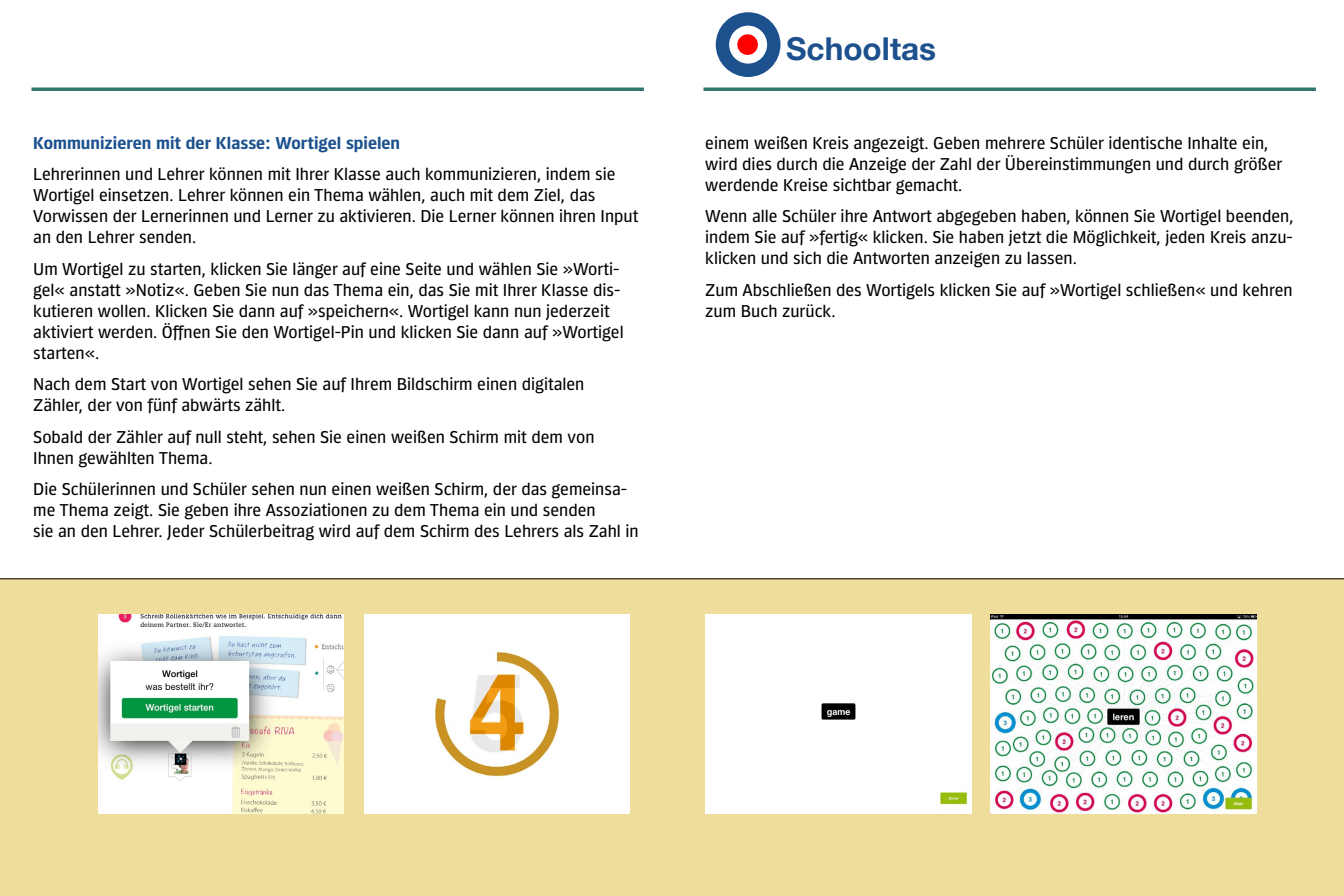
<style>
.page{position:relative;width:1344px;height:896px;background:#fff}
.page>*{position:absolute;margin:0;border:0;box-sizing:border-box;transform-origin:0 0}
.t1{font:700 31.5px "Helvetica Neue";color:#1c518e}
.text{font:17.5px/21px "Forward Sans";color:#000}
.Ue2{font:700 17.5px "Forward Sans";color:#1c518e}
</style>
<div class="page">
<hr style="left:32px;top:88px;width:612px;height:3px;background:#2f766d">
<hr style="left:704px;top:88px;width:612px;height:3px;background:#2f766d">
<div style="left:716px;top:12px;width:64px;height:65px;background:#1c518e;border-radius:50%"></div>
<div style="left:729px;top:26px;width:38px;height:38px;background:#fff;border-radius:50%"></div>
<div style="left:737px;top:34px;width:21px;height:21px;background:#f00;border-radius:50%"></div>
<div style="left:0;top:578px;width:1344px;height:318px;background:#efdd9d"></div>
<img style="left:98px;top:615px;width:245px;height:199px">
<img style="left:364px;top:614px;width:266px;height:200px">
<img style="left:990px;top:614px;width:266px;height:200px">
<img style="left:705px;top:614px;width:266px;height:200px">
<p class="Ue2" style="left:33px;top:133px;width:368px">Kommunizieren mit der Klasse: Wortigel spielen</p>
<p class="text" style="left:33px;top:163px;width:607px">Lehrerinnen und Lehrer können mit Ihrer Klasse auch kommunizieren, indem sie Wortigel einsetzen. Lehrer können ein Thema wählen, auch mit dem Ziel, das Vorwissen der Lernerinnen und Lerner zu aktivieren. Die Lerner können ihren Input an den Lehrer senden.</p>
<p class="text" style="left:33px;top:257px;width:592px">Um Wortigel zu starten, klicken Sie länger auf eine Seite und wählen Sie »Worti&shy;gel« anstatt »Notiz«. Geben Sie nun das Thema ein, das Sie mit Ihrer Klasse dis&shy;kutieren wollen. Klicken Sie dann auf »speichern«. Wortigel kann nun jederzeit aktiviert werden. Öffnen Sie den Wortigel-Pin und klicken Sie dann auf »Wortigel starten«.</p>
<p class="text" style="left:33px;top:373px;width:553px">Nach dem Start von Wortigel sehen Sie auf Ihrem Bildschirm einen digitalen<br>Zähler, der von fünf abwärts zählt.</p>
<p class="text" style="left:33px;top:425px;width:563px">Sobald der Zähler auf null steht, sehen Sie einen weißen Schirm mit dem von<br>Ihnen gewählten Thema.</p>
<p class="text" style="left:33px;top:478px;width:607px">Die Schülerinnen und Schüler sehen nun einen weißen Schirm, der das gemeinsa&shy;me Thema zeigt. Sie geben ihre Assoziationen zu dem Thema ein und senden<br>sie an den Lehrer. Jeder Schülerbeitrag wird auf dem Schirm des Lehrers als Zahl in</p>
<h1 class="t1" style="left:786px;top:24px;width:151px">Schooltas</h1>
<p class="text" style="left:705px;top:131px;width:579px">einem weißen Kreis angezeigt. Geben mehrere Schüler identische Inhalte ein, wird dies durch die Anzeige der Zahl der Übereinstimmungen und durch größer werdende Kreise sichtbar gemacht.</p>
<p class="text" style="left:705px;top:205px;width:590px;text-align:justify">Wenn alle Schüler ihre Antwort abgegeben haben, können Sie Wortigel beenden, indem Sie auf »fertig« klicken. Sie haben jetzt die Möglichkeit, jeden Kreis anzu&shy;klicken und sich die Antworten anzeigen zu lassen.</p>
<p class="text" style="left:705px;top:278px;width:589px">Zum Abschließen des Wortigels klicken Sie auf »Wortigel schließen« und kehren zum Buch zurück.</p>
</div>
